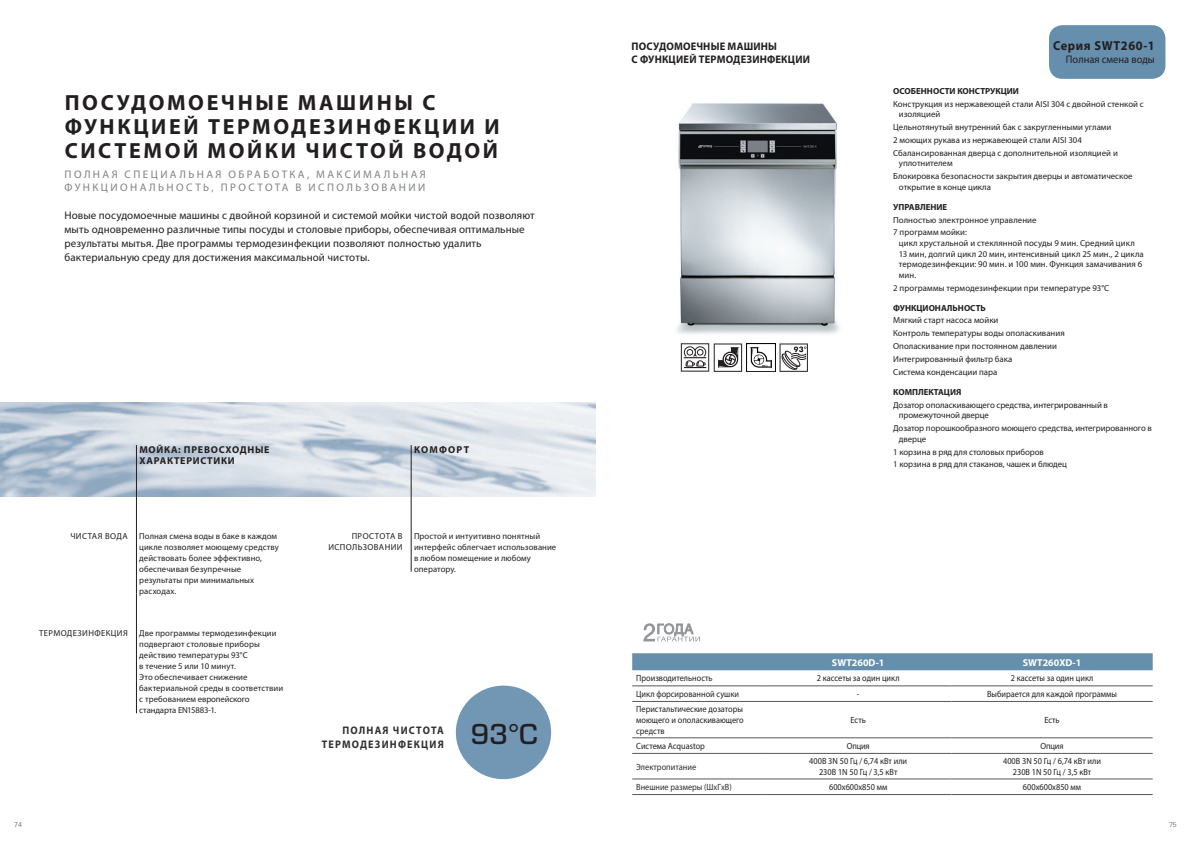
<style>
.page{position:relative;width:1191px;height:842px;background:#fff}
.page>*{position:absolute;margin:0;border:0;box-sizing:border-box;transform-origin:0 0}
._4_-_Testo_SPOT{font:500 30px "Eurostile OT";color:#231f20}
.TIT_CAPitolo_22{font:700 22px/24px "Myriad Pro";letter-spacing:.12em;color:#231f20}
.t1{font:700 13px "Myriad Pro";letter-spacing:.05em;color:#231f20;scale:.95 1}
.txt_-_Intro_-_11{font:11px/14px "Myriad Pro";letter-spacing:.005em;color:#231f20}
.SOTTO_TIT_capito{font:11px/13.2px "Myriad Pro";letter-spacing:.22em;color:#808285}
.t2{font:700 11px/13.2px "Myriad Pro";letter-spacing:.02em;color:#231f20;scale:.95 1}
.SOTTO_TIT_capito-2{font:700 11px/14px "Myriad Pro";letter-spacing:.12em;color:#312f30;text-align:right;scale:.92 1}
.txt_-_Intro_-_11-2{font:11px "Myriad Pro";letter-spacing:.005em;color:#231f20;scale:.95 1}
.txt_-_Titolo_fasc{font:700 10px/11.5px "Myriad Pro";letter-spacing:.07em;color:#231f20}
.t3{font:700 10px "Myriad Pro";color:#fff}
.txt_-_Titolo_fasc-2{font:700 10px "Myriad Pro";letter-spacing:.12em;color:#231f20}
.t4{font:9px/10.8px "Myriad Pro";color:#231f20;text-align:justify;scale:.92 1}
.t5{font:9px "Myriad Pro";color:#312f30;scale:.92 1}
.t6{font:9px "Myriad Pro";color:#312f30;scale:.93 1}
.Caratteristiche_LVS{font:8.8px/10.6px "Myriad Pro";color:#231f20}
.Caratteristiche_LVS-2{font:700 8.8px "Myriad Pro";color:#231f20}
.txt_-_Band_SX_-_8{font:8.7px/11px "Myriad Pro";letter-spacing:.005em;color:#231f20}
.txt_-_Band_DX_-_8{font:8.7px/11.5px "Myriad Pro";letter-spacing:.045em;color:#231f20;text-align:right}
.t7{font:300 7px "Univers Cyr";color:#57585a}
</style>
<div class="page">
<div style="left:456px;top:686px;width:95px;height:93px;background:#7297b4;border-radius:50%"></div>
<img style="left:0;top:403px;width:595px;height:93px">
<img style="left:677px;top:103px;width:162px;height:242px">
<img style="left:746px;top:343px;width:29px;height:29px">
<svg style="left:779px;top:343px;width:29px;height:29px"></svg>
<svg style="left:681px;top:343px;width:61px;height:29px"></svg>
<hr style="left:411px;top:496px;width:1px;height:76px;background:#231f20">
<hr style="left:136px;top:594px;width:1px;height:119px;background:#231f20">
<hr style="left:411px;top:445px;width:1px;height:51px;background:#231f20">
<hr style="left:136px;top:496px;width:1px;height:98px;background:#231f20">
<hr style="left:136px;top:445px;width:1px;height:51px;background:#231f20">
<div style="left:632px;top:653px;width:520px;height:17px;background:#668ead"></div>
<hr style="left:632px;top:753px;width:133px;height:1px;background:#57585a">
<hr style="left:765px;top:753px;width:186px;height:1px;background:#57585a">
<hr style="left:951px;top:753px;width:201px;height:1px;background:#57585a">
<hr style="left:632px;top:686px;width:133px;height:1px;background:#57585a">
<hr style="left:765px;top:686px;width:186px;height:1px;background:#57585a">
<hr style="left:951px;top:686px;width:201px;height:1px;background:#57585a">
<hr style="left:632px;top:701px;width:133px;height:1px;background:#57585a">
<hr style="left:765px;top:701px;width:186px;height:1px;background:#57585a">
<hr style="left:951px;top:701px;width:201px;height:1px;background:#57585a">
<hr style="left:632px;top:738px;width:133px;height:1px;background:#57585a">
<hr style="left:765px;top:738px;width:186px;height:1px;background:#57585a">
<hr style="left:951px;top:738px;width:201px;height:1px;background:#57585a">
<hr style="left:632px;top:779px;width:133px;height:1px;background:#57585a">
<hr style="left:765px;top:779px;width:186px;height:1px;background:#57585a">
<hr style="left:951px;top:779px;width:201px;height:1px;background:#57585a">
<hr style="left:632px;top:794px;width:133px;height:1px;background:#57585a">
<hr style="left:765px;top:794px;width:186px;height:1px;background:#57585a">
<hr style="left:951px;top:794px;width:201px;height:1px;background:#57585a">
<svg style="left:643px;top:623px;width:57px;height:18px"></svg>
<div style="left:1050px;top:27px;width:114px;height:50px;background:#668ead;border-radius:12px"></div>
<div style="left:1049px;top:25px;width:116px;height:54px;border:3px solid #668ead;border-radius:12px"></div>
<p class="TIT_CAPitolo_22" style="left:65px;top:89px;width:436px">ПОСУДОМОЕЧНЫЕ МАШИНЫ С<br>ФУНКЦИЕЙ ТЕРМОДЕЗИНФЕКЦИИ И<br>СИСТЕМОЙ МОЙКИ ЧИСТОЙ ВОДОЙ</p>
<p class="SOTTO_TIT_capito" style="left:65px;top:167px;width:363px">ПОЛНАЯ СПЕЦИАЛЬНАЯ ОБРАБОТКА, МАКСИМАЛЬНАЯ<br>ФУНКЦИОНАЛЬНОСТЬ, ПРОСТОТА В ИСПОЛЬЗОВАНИИ</p>
<p class="txt_-_Intro_-_11" style="left:64px;top:208px;width:472px">Новые посудомоечные машины с двойной корзиной и системой мойки чистой водой позволяют мыть одновременно различные типы посуды и столовые приборы, обеспечивая оптимальные результаты мытья. Две программы термодезинфекции позволяют полностью удалить бактериальную среду для достижения максимальной чистоты.</p>
<p class="txt_-_Titolo_fasc" style="left:139px;top:443px;width:132px">МОЙКА: ПРЕВОСХОДНЫЕ<br>ХАРАКТЕРИСТИКИ</p>
<p class="txt_-_Band_DX_-_8" style="left:70px;top:530px;width:59px">ЧИСТАЯ ВОДА</p>
<p class="txt_-_Band_SX_-_8" style="left:139px;top:530px;width:141px">Полная смена воды в баке в каждом цикле позволяет моющему средству действовать более эффективно, обеспечивая безупречные результаты при минимальных расходах.</p>
<p class="txt_-_Band_DX_-_8" style="left:39px;top:627px;width:90px">ТЕРМОДЕЗИНФЕКЦИЯ</p>
<p class="txt_-_Band_SX_-_8" style="left:139px;top:628px;width:145px">Две программы термодезинфекции подвергают столовые приборы действию температуры 93°С<br>в течение 5 или 10 минут.<br>Это обеспечивает снижение бактериальной среды в соответствии с требованием европейского стандарта EN15883-1.</p>
<p class="txt_-_Titolo_fasc-2" style="left:414px;top:443px;width:57px">КОМФОРТ</p>
<p class="txt_-_Band_DX_-_8" style="left:328px;top:530px;width:76px">ПРОСТОТА В<br>ИСПОЛЬЗОВАНИИ</p>
<p class="txt_-_Band_SX_-_8" style="left:414px;top:530px;width:144px">Простой и интуитивно понятный интерфейс облегчает использование в любом помещение и любому оператору.</p>
<p class="SOTTO_TIT_capito-2" style="left:322px;top:723px;width:134px">ПОЛНАЯ ЧИСТОТА<br>ТЕРМОДЕЗИНФЕКЦИЯ</p>
<p class="_4_-_Testo_SPOT" style="left:471px;top:717px;width:68px">93°C</p>
<p class="t2" style="left:631px;top:39px;width:189px">ПОСУДОМОЕЧНЫЕ МАШИНЫ<br>С ФУНКЦИЕЙ ТЕРМОДЕЗИНФЕКЦИИ</p>
<p class="t1" style="left:1053px;top:37px;width:109px">Серия SWT260-1</p>
<p class="txt_-_Intro_-_11-2" style="left:1066px;top:53px;width:95px">Полная смена воды</p>
<p class="Caratteristiche_LVS-2" style="left:893px;top:85px;width:127px">ОСОБЕННОСТИ КОНСТРУКЦИИ</p>
<p class="Caratteristiche_LVS" style="left:899px;top:98px;width:246px;text-indent:-6px">Конструкция из нержавеющей стали AISI 304 с двойной стенкой с изоляцией</p>
<p class="Caratteristiche_LVS" style="left:893px;top:122px;width:220px">Цельнотянутый внутренний бак с закругленными углами</p>
<p class="Caratteristiche_LVS" style="left:893px;top:135px;width:190px">2 моющих рукава из нержавеющей стали AISI 304</p>
<p class="Caratteristiche_LVS" style="left:899px;top:147px;width:220px;text-indent:-6px">Сбалансированная дверца с дополнительной изоляцией и уплотнителем</p>
<p class="Caratteristiche_LVS" style="left:899px;top:171px;width:235px;text-indent:-6px">Блокировка безопасности закрытия дверцы и автоматическое открытие в конце цикла</p>
<p class="Caratteristiche_LVS-2" style="left:893px;top:201px;width:56px">УПРАВЛЕНИЕ</p>
<p class="Caratteristiche_LVS" style="left:893px;top:214px;width:145px">Полностью электронное управление</p>
<p class="Caratteristiche_LVS" style="left:899px;top:227px;width:246px;text-indent:-6px">7 программ мойки:<br>цикл хрустальной и стеклянной посуды 9 мин. Средний цикл 13 мин, долгий цикл 20 мин, интенсивный цикл 25 мин., 2 цикла термодезинфекции: 90 мин. и 100 мин. Функция замачивания 6 мин.</p>
<p class="Caratteristiche_LVS" style="left:893px;top:282px;width:218px">2 программы термодезинфекции при температуре 93°С</p>
<p class="Caratteristiche_LVS-2" style="left:893px;top:302px;width:94px">ФУНКЦИОНАЛЬНОСТЬ</p>
<p class="Caratteristiche_LVS" style="left:893px;top:315px;width:107px">Мягкий старт насоса мойки</p>
<p class="Caratteristiche_LVS" style="left:893px;top:328px;width:173px">Контроль температуры воды ополаскивания</p>
<p class="Caratteristiche_LVS" style="left:893px;top:341px;width:165px">Ополаскивание при постоянном давлении</p>
<p class="Caratteristiche_LVS" style="left:893px;top:354px;width:121px">Интегрированный фильтр бака</p>
<p class="Caratteristiche_LVS" style="left:893px;top:366px;width:106px">Система конденсации пара</p>
<p class="Caratteristiche_LVS-2" style="left:893px;top:386px;width:70px">КОМПЛЕКТАЦИЯ</p>
<p class="Caratteristiche_LVS" style="left:899px;top:399px;width:211px;text-indent:-6px">Дозатор ополаскивающего средства, интегрированный в промежуточной дверце</p>
<p class="Caratteristiche_LVS" style="left:899px;top:423px;width:254px;text-indent:-6px">Дозатор порошкообразного моющего средства, интегрированного в дверце</p>
<p class="Caratteristiche_LVS" style="left:893px;top:446px;width:152px">1 корзина в ряд для столовых приборов</p>
<p class="Caratteristiche_LVS" style="left:893px;top:459px;width:175px">1 корзина в ряд для стаканов, чашек и блюдец</p>
<p class="t3" style="left:832px;top:656px;width:54px">SWT260D-1</p>
<p class="t3" style="left:1022px;top:656px;width:60px">SWT260XD-1</p>
<p class="t4" style="left:636px;top:672px;width:85px">Производительность</p>
<p class="t4" style="left:817px;top:672px;width:91px">2 кассеты за один цикл</p>
<p class="t4" style="left:1010px;top:672px;width:91px">2 кассеты за один цикл</p>
<p class="t4" style="left:636px;top:688px;width:113px">Цикл форсированной сушки</p>
<p class="t4" style="left:857px;top:688px;width:4px">-</p>
<p class="t4" style="left:987px;top:688px;width:143px">Выбирается для каждой программы</p>
<p class="t4" style="left:636px;top:704px;width:118px">Перистальтические дозаторы моющего и ополаскивающего средств</p>
<p class="t4" style="left:850px;top:714px;width:18px">Есть</p>
<p class="t4" style="left:1044px;top:714px;width:18px">Есть</p>
<p class="t4" style="left:636px;top:740px;width:76px">Система Acquastop</p>
<p class="t4" style="left:847px;top:740px;width:26px">Опция</p>
<p class="t4" style="left:1040px;top:740px;width:26px">Опция</p>
<p class="t6" style="left:636px;top:761px;width:66px">Электропитание</p>
<p class="t4" style="left:809px;top:755px;width:108px">400В 3N 50 Гц / 6,74 кВт или</p>
<p class="t4" style="left:819px;top:766px;width:87px">230В 1N 50 Гц / 3,5 кВт</p>
<p class="t4" style="left:1003px;top:755px;width:108px">400В 3N 50 Гц / 6,74 кВт или</p>
<p class="t4" style="left:1012px;top:766px;width:87px">230В 1N 50 Гц / 3,5 кВт</p>
<p class="t5" style="left:636px;top:781px;width:105px">Внешние размеры (ШxГxВ)</p>
<p class="t4" style="left:829px;top:781px;width:65px">600х600х850 мм</p>
<p class="t4" style="left:1023px;top:781px;width:65px">600х600х850 мм</p>
<p class="t7" style="left:14px;top:820px;width:9px">74</p>
<p class="t7" style="left:1169px;top:820px;width:9px">75</p>
</div>
